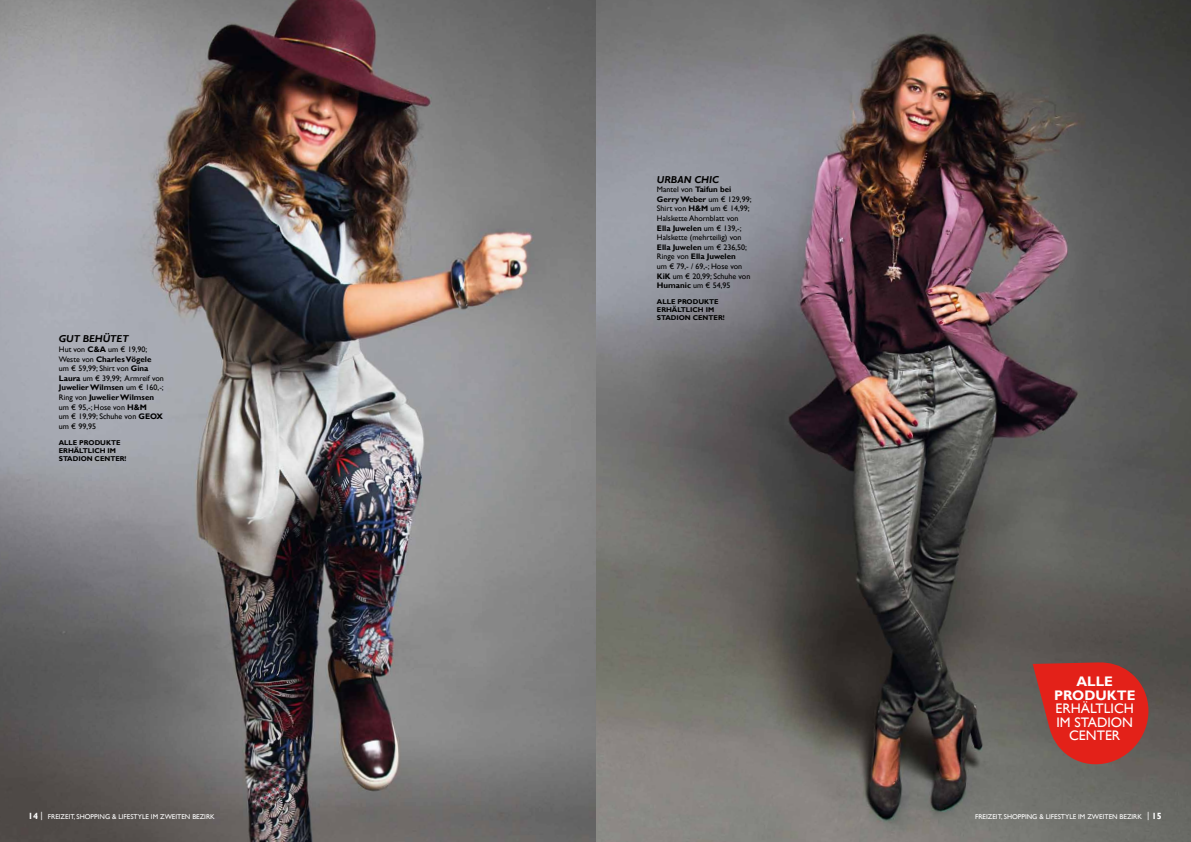
<style>
.page{position:relative;width:1191px;height:842px;background:#fff}
.page>*{position:absolute;margin:0;border:0;box-sizing:border-box;transform-origin:0 0}
.t1{font:13.8px/13.6px "Gill Sans";color:#fff;text-align:center}
.t2{font:700 13.8px/13.6px "Gill Sans";color:#fff;text-align:center}
.t3{font:italic 700 10px "Gill Sans";color:#000}
.t4{font:8px/9.6px "Gill Sans";color:#000}
.t5{font:700 8px "Gill Sans";color:#000}
.t6{font:7px "Gill Sans";color:#fff}
.t7{font:700 7px/8px "Gill Sans";color:#000}
.s1{font-weight:700}
.s2{font-weight:700;font-size:9px}
.s3{font-size:9px}
</style>
<div class="page">
<img style="left:0;top:0;width:1191px;height:842px">
<svg style="left:1032px;top:662px;width:122px;height:109px;background:#ba352e"></svg>
<p class="t3" style="left:59px;top:333px;width:71px">GUT BEHÜTET</p>
<p class="t4" style="left:59px;top:345px;width:107px">Hut von <span class="s1">C&amp;A</span> um € 19,90;<br>Weste von <span class="s1">Charles Vögele<br></span>um € 59,99; Shirt von <span class="s1">Gina<br>Laura</span> um € 39,99; Armreif von<br><span class="s1">Juwelier Wilmsen</span> um € 160,-;<br>Ring von <span class="s1">Juwelier Wilmsen </span>um € 95,-; Hose von <span class="s1">H&amp;M<br></span>um € 19,99; Schuhe von <span class="s1">GEO</span></p>
<p class="t5" style="left:156px;top:412px;width:8px">X</p>
<p class="t4" style="left:59px;top:421px;width:39px">um € 99,95</p>
<p class="t7" style="left:59px;top:439px;width:69px">Alle Produkte erhältlich im<br>Stadion Center!</p>
<p class="t3" style="left:657px;top:173px;width:64px">URBAN CHIC</p>
<p class="t4" style="left:657px;top:185px;width:96px">Mantel von <span class="s1">Taifun bei<br>Gerry Weber</span> um € 129,99;<br>Shirt von <span class="s1">H&amp;M</span> um € 14,99;<br>Halskette Ahornblatt von<br><span class="s1">Ella Juwelen</span> um € 139,-;<br>Halskette (mehrteilig) von<br><span class="s1">Ella Juwelen</span> um € 236,50;<br>Ringe von <span class="s1">Ella Juwelen<br></span>um € 79,- / 69,-; Hose von<br><span class="s1">KiK</span> um € 20,99; Schuhe von<br><span class="s1">Humanic</span> um € 54,95</p>
<p class="t7" style="left:657px;top:298px;width:69px">Alle Produkte erhältlich im<br>Stadion Center!</p>
<h1 class="t2" style="left:1054px;top:675px;width:83px">Alle<br>Produkte</h1>
<h1 class="t1" style="left:1055px;top:702px;width:80px">erhältlich im Stadion center</h1>
<p class="t6" style="left:28px;top:812px;width:187px"><span class="s2">14</span> <span class="s3">|</span> Freizeit, shopping &amp; Lifestyle im zweiten bezirk</p>
<p class="t6" style="left:975px;top:812px;width:188px">Freizeit, shopping &amp; Lifestyle im zweiten bezirk <span class="s3">|</span> <span class="s2">15</span></p>
</div>
